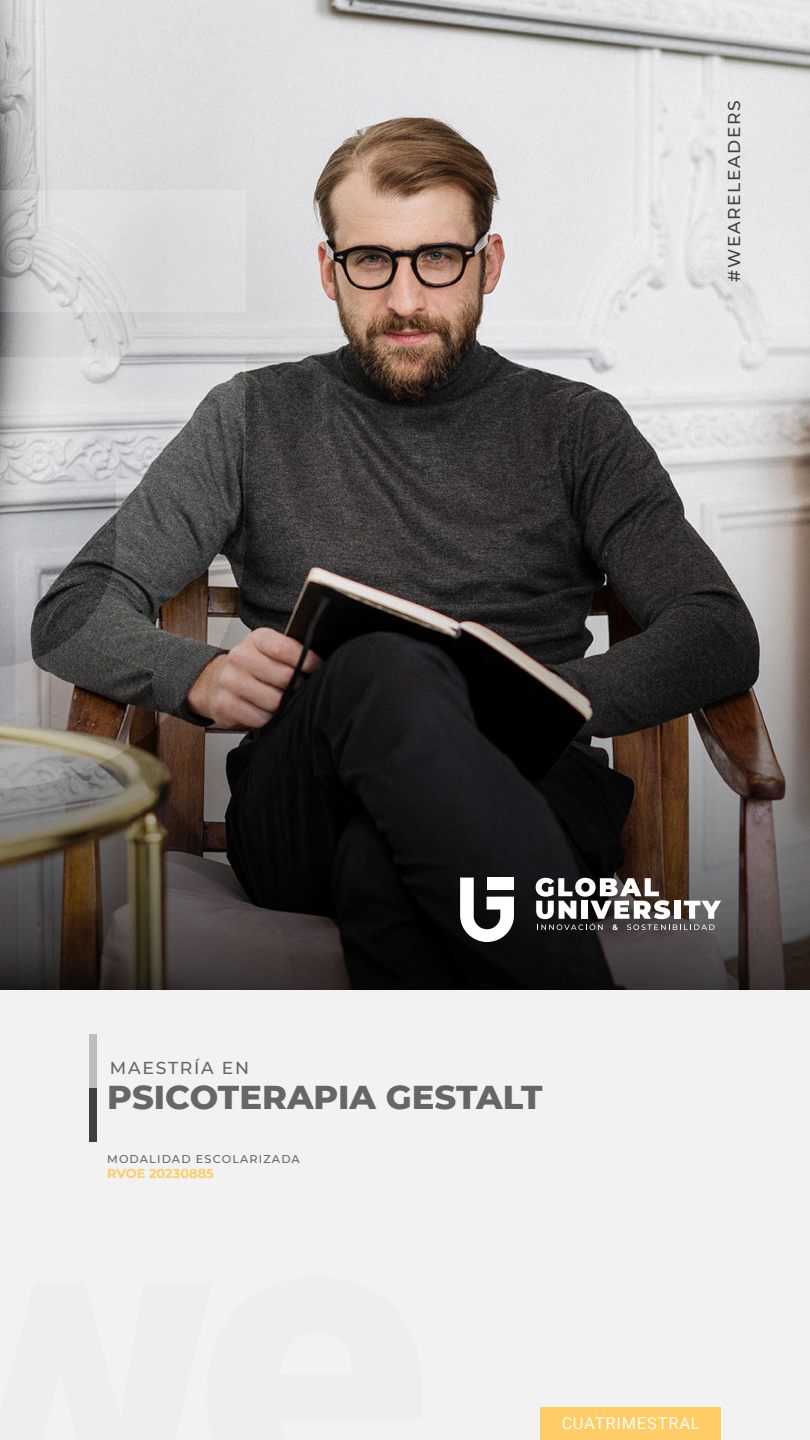
<style>
.page{position:relative;width:810px;height:1440px;background:#fff}
.page>*{position:absolute;margin:0;border:0;box-sizing:border-box;transform-origin:0 0}
.t1{font:800 33.75px "Montserrat";color:#666}
.t2{font:500 17.25px "Montserrat";letter-spacing:.1em;color:#666}
.t3{font:500 17.02px "Montserrat";letter-spacing:.1em;color:#404041}
.t4{font:16.5px "Roboto";letter-spacing:.05em;color:#fff}
.t5{font:700 12.9px "Montserrat";color:#fc6}
.t6{font:500 11.25px "Montserrat";letter-spacing:.1em;color:#666}
</style>
<div class="page">
<img style="left:0;top:0;width:810px;height:419px">
<svg style="left:0;top:419px;width:810px;height:571px;background:#3c3735"></svg>
<div style="left:0;top:990px;width:810px;height:450px;background:#f2f2f2"></div>
<svg style="left:536px;top:878px;width:185px;height:52px"></svg>
<svg style="left:460px;top:878px;width:54px;height:64px"></svg>
<div style="left:541px;top:1408px;width:180px;height:32px;background:#fc6"></div>
<svg style="left:0;top:175px;width:246px;height:614px;background:#989594"></svg>
<div style="left:89px;top:1088px;width:7px;height:54px;background:#404041"></div>
<div style="left:89px;top:1035px;width:7px;height:53px;background:#bbbdbf"></div>
<h3 class="t3" style="left:722px;top:282px;width:183px;rotate:-90deg">#WEARELEADERS</h3>
<h2 class="t2" style="left:110px;top:1056px;width:141px">MAESTRÍA EN</h2>
<h1 class="t1" style="left:107px;top:1072px;width:437px">PSICOTERAPIA GESTALT</h1>
<p class="t6" style="left:107px;top:1151px;width:194px">MODALIDAD ESCOLARIZADA</p>
<p class="t5" style="left:107px;top:1165px;width:108px">RVOE 20230885</p>
<h3 class="t4" style="left:561px;top:1412px;width:140px">CUATRIMESTRAL</h3>
</div>
